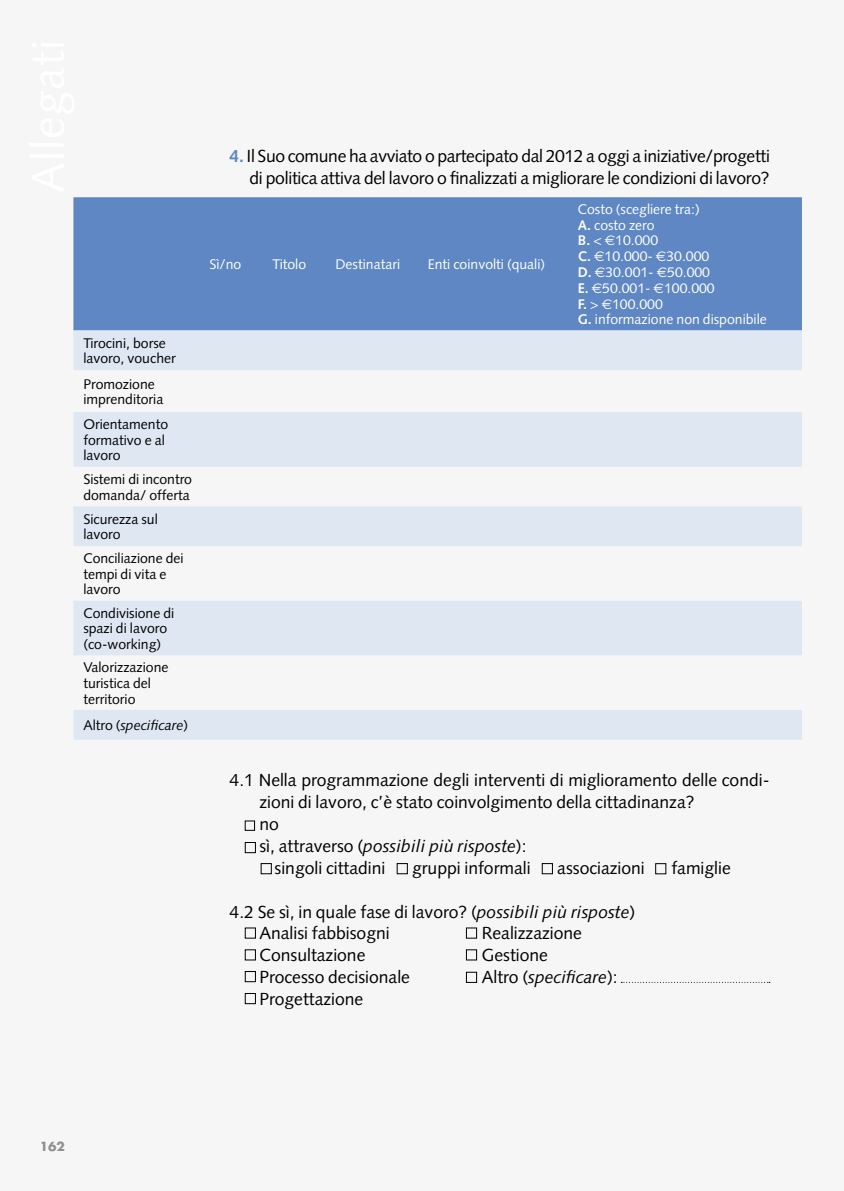
<style>
.page{position:relative;width:844px;height:1191px;background:#fff}
.page>*{position:absolute;margin:0;border:0;box-sizing:border-box;transform-origin:0 0}
.t1{font:17.5px/21.9px "Syntax";color:#000}
.t2{font:17.5px/21.9px "Syntax";letter-spacing:-.02em;color:#000;text-align:right}
.t3{font:italic 17.5px "Syntax";color:#000}
.t4{font:14px/15.8px "Syntax";color:#000}
.t5{font:14px/15.8px "Syntax";color:#fff}
.t6{font:italic 14px "Syntax";color:#000}
.t7{font:700 12.25px "Futura";color:#909090}
.s1{font-style:normal}
.s2{font-weight:700;color:#5e87c3}
.s3{font-weight:700}
.s4{font-family:"Euro Sans"}
.s5{font-style:italic}
</style>
<div class="page">
<div style="left:0;top:0;width:843px;height:1191px;background:#f6f6f6"></div>
<div style="left:73px;top:197px;width:728px;height:133px;background:#5e87c3"></div>
<svg style="left:73px;top:330px;width:728px;height:409px;fill:#dfe7f3"></svg>
<svg style="left:621px;top:982px;width:148px;height:1px"></svg>
<div style="left:245px;top:820px;width:10px;height:10px;border:1px solid #000"></div>
<div style="left:245px;top:842px;width:11px;height:11px;border:1px solid #000"></div>
<div style="left:260px;top:863px;width:12px;height:11px;border:1px solid #000"></div>
<div style="left:396px;top:863px;width:11px;height:11px;border:1px solid #000"></div>
<div style="left:541px;top:863px;width:11px;height:11px;border:1px solid #000"></div>
<div style="left:655px;top:863px;width:11px;height:11px;border:1px solid #000"></div>
<div style="left:245px;top:927px;width:11px;height:11px;border:1px solid #000"></div>
<div style="left:245px;top:949px;width:11px;height:11px;border:1px solid #000"></div>
<div style="left:245px;top:971px;width:11px;height:11px;border:1px solid #000"></div>
<div style="left:466px;top:927px;width:11px;height:11px;border:1px solid #000"></div>
<div style="left:466px;top:949px;width:11px;height:11px;border:1px solid #000"></div>
<div style="left:466px;top:971px;width:11px;height:11px;border:1px solid #000"></div>
<div style="left:245px;top:993px;width:11px;height:11px;border:1px solid #000"></div>
<p class="t4" style="left:83px;top:335px;width:94px">Tirocini, borse lavoro, voucher</p>
<p class="t4" style="left:83px;top:376px;width:81px">Promozione imprenditoria</p>
<p class="t4" style="left:83px;top:416px;width:86px">Orientamento formativo e al lavoro</p>
<p class="t4" style="left:83px;top:471px;width:110px">Sistemi di incontro domanda/ offerta</p>
<p class="t4" style="left:83px;top:511px;width:76px">Sicurezza sul lavoro</p>
<p class="t4" style="left:83px;top:550px;width:102px">Conciliazione dei tempi di vita e lavoro</p>
<p class="t4" style="left:83px;top:605px;width:92px">Condivisione di spazi di lavoro (co-working)</p>
<p class="t4" style="left:83px;top:659px;width:87px">Valorizzazione turistica del territorio</p>
<p class="t6" style="left:83px;top:717px;width:106px"><span class="s1">Altro (</span>specificare<span class="s1">)</span></p>
<p class="t2" style="left:229px;top:145px;width:541px"><span class="s2">4.</span> Il Suo comune ha avviato o partecipato dal 2012 a oggi a iniziative/progetti di politica attiva del lavoro o finalizzati a migliorare le condizioni di lavoro?</p>
<p class="t5" style="left:209px;top:256px;width:33px">Sì/no</p>
<p class="t5" style="left:272px;top:256px;width:35px">Titolo</p>
<p class="t5" style="left:335px;top:256px;width:66px">Destinatari</p>
<p class="t5" style="left:427px;top:256px;width:119px">Enti coinvolti (quali)</p>
<p class="t5" style="left:577px;top:201px;width:190px">Costo (scegliere tra:)<br><span class="s3">A.</span> costo zero<br><span class="s3">B.</span> &lt; <span class="s4">€</span>10.000<br><span class="s3">C.</span> <span class="s4">€</span>10.000- <span class="s4">€</span>30.000<br><span class="s3">D.</span> <span class="s4">€</span>30.001- <span class="s4">€</span>50.000<br><span class="s3">E.</span> <span class="s4">€</span>50.001- <span class="s4">€</span>100.000<br><span class="s3">F.</span> &gt; <span class="s4">€</span>100.000<br><span class="s3">G.</span> informazione non disponibile</p>
<p class="t1" style="left:229px;top:769px;width:541px">4.1 Nella programmazione degli interventi di miglioramento delle condi-</p>
<p class="t1" style="left:259px;top:791px;width:436px">zioni di lavoro, c’è stato coinvolgimento della cittadinanza?</p>
<p class="t1" style="left:259px;top:813px;width:21px">no</p>
<p class="t3" style="left:259px;top:835px;width:269px"><span class="s1">sì, attraverso (</span>possibili più risposte<span class="s1">):</span></p>
<p class="t1" style="left:274px;top:857px;width:112px">singoli cittadini</p>
<p class="t1" style="left:412px;top:857px;width:120px">gruppi informali</p>
<p class="t1" style="left:557px;top:857px;width:89px">associazioni</p>
<p class="t1" style="left:671px;top:857px;width:61px">famiglie</p>
<p class="t1" style="left:259px;top:900px;width:377px;text-indent:-30px">4.2 Se sì, in quale fase di lavoro? (<span class="s5">possibili più risposte</span>)<br>Analisi fabbisogni</p>
<p class="t1" style="left:481px;top:922px;width:102px">Realizzazione</p>
<p class="t1" style="left:259px;top:944px;width:107px">Consultazione</p>
<p class="t1" style="left:481px;top:944px;width:68px">Gestione</p>
<p class="t1" style="left:259px;top:966px;width:152px">Processo decisionale</p>
<p class="t3" style="left:481px;top:967px;width:137px"><span class="s1">Altro (</span>specificare<span class="s1">):</span></p>
<p class="t1" style="left:259px;top:988px;width:105px">Progettazione</p>
<p class="t7" style="left:40px;top:1138px;width:27px">162</p>
</div>
